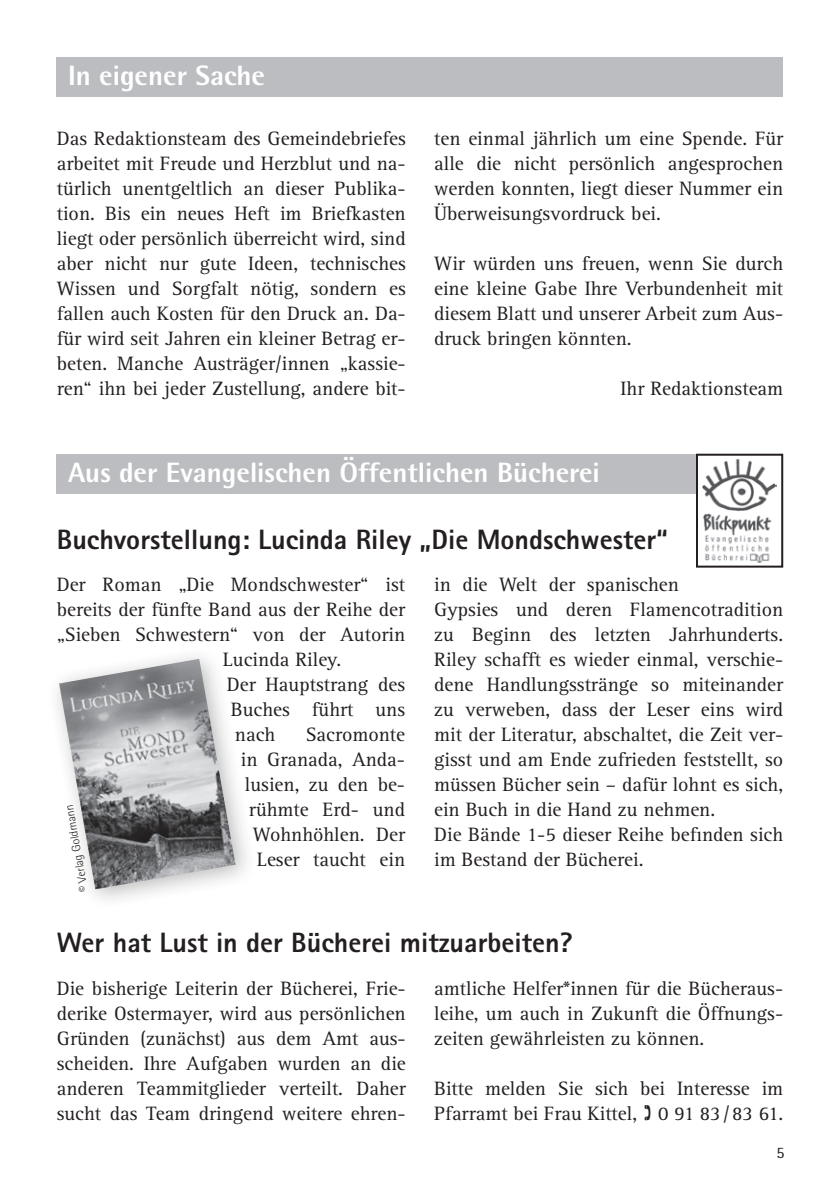
<style>
.page{position:relative;width:840px;height:1191px;background:#fff}
.page>*{position:absolute;margin:0;border:0;box-sizing:border-box;transform-origin:0 0}
.Überschrift_-_Index{font:800 28px "Rotis Sans Serif";color:#231f20}
.Überschrift_Balken{font:800 28px "Rotis Semi Sans";color:#fff}
.Standard_-_Text{font:20px/25px "Rotis Serif";color:#231f20;text-align:justify}
.t1{font:16px "Rotis Semi Sans";color:#231f20}
.copyright{font:300 12px "Rotis Semi Sans";color:#231f20}
</style>
<div class="page">
<div style="left:57px;top:57px;width:725px;height:39px;background:#bcbdc0"></div>
<div style="left:57px;top:454px;width:725px;height:39px;background:#bcbdc0"></div>
<div style="left:696px;top:455px;width:85px;height:111px;background:#fff"></div>
<img style="left:702px;top:459px;width:74px;height:103px">
<div style="left:695px;top:454px;width:87px;height:113px;border:2px solid #231f20"></div>
<div style="left:46px;top:645px;width:211px;height:266px;background:#231f20;opacity:.3"></div>
<img style="left:59px;top:659px;width:176px;height:230px">
<p class="Überschrift_Balken" style="left:68px;top:58px;width:198px">In eigener Sache</p>
<p class="Standard_-_Text" style="left:57px;top:126px;width:350px">Das Redaktionsteam des Gemeindebriefes arbeitet mit Freude und Herzblut und na&shy;türlich unentgeltlich an dieser Publika&shy;tion. Bis ein neues Heft im Briefkasten liegt oder persönlich überreicht wird, sind aber nicht nur gute Ideen, technisches Wissen und Sorgfalt nötig, sondern es fallen auch Kosten für den Druck an. Da&shy;für wird seit Jahren ein kleiner Betrag er&shy;beten. Manche Austräger/innen „kassie&shy;ren“ ihn bei jeder Zustellung, andere bit-</p>
<p class="Standard_-_Text" style="left:434px;top:126px;width:350px">ten einmal jährlich um eine Spende. Für alle die nicht persönlich angesprochen werden konnten, liegt dieser Nummer ein Überweisungsvordruck bei.</p>
<p class="Standard_-_Text" style="left:434px;top:251px;width:350px">Wir würden uns freuen, wenn Sie durch eine kleine Gabe Ihre Verbundenheit mit diesem Blatt und unserer Arbeit zum Aus&shy;druck bringen könnten.</p>
<p class="Standard_-_Text" style="left:620px;top:376px;width:164px">Ihr Redaktionsteam</p>
<p class="Überschrift_Balken" style="left:68px;top:454px;width:533px">Aus der Evangelischen Öffentlichen Bücherei</p>
<p class="Überschrift_-_Index" style="left:57px;top:522px;width:612px">Buchvorstellung: Lucinda Riley „Die Mondschwester“</p>
<p class="Standard_-_Text" style="left:57px;top:573px;width:349px">Der Roman „Die Mondschwester“ ist</p>
<p class="Standard_-_Text" style="left:57px;top:598px;width:350px">bereits der fünfte Band aus der Reihe der</p>
<p class="Standard_-_Text" style="left:57px;top:623px;width:350px">„Sieben Schwestern“ von der Autorin</p>
<p class="Standard_-_Text" style="left:223px;top:648px;width:120px">Lucinda Riley.</p>
<p class="Standard_-_Text" style="left:227px;top:673px;width:180px">Der Hauptstrang des Buches führt uns nach</p>
<p class="Standard_-_Text" style="left:434px;top:573px;width:350px;text-align:left">in die Welt der spanischen<br>Gypsies und deren Flamencotradition zu Beginn des letzten Jahrhunderts.<br>Riley schafft es wieder einmal, verschie&shy;dene Handlungsstränge so miteinander zu verweben, dass der Leser eins wird mit der Literatur, abschaltet, die Zeit ver&shy;gisst und am Ende zufrieden feststellt, so müssen Bücher sein – dafür lohnt es sich, ein Buch in die Hand zu nehmen.</p>
<p class="Standard_-_Text" style="left:434px;top:823px;width:350px">Die Bände 1-5 dieser Reihe befinden sich im Bestand der Bücherei.</p>
<p class="Standard_-_Text" style="left:241px;top:723px;width:166px;text-align:right">Sacromonte<br>in Granada, Anda&shy;lusien, zu den be&shy;rühmte Erd- und<br>Wohnhöhlen. Der<br>Leser taucht ein</p>
<p class="copyright" style="left:77px;top:892px;width:89px;rotate:-100deg">© Verlag Goldmann</p>
<p class="Überschrift_-_Index" style="left:57px;top:925px;width:517px">Wer hat Lust in der Bücherei mitzuarbeiten?</p>
<p class="Standard_-_Text" style="left:57px;top:976px;width:350px">Die bisherige Leiterin der Bücherei, Frie&shy;derike Ostermayer, wird aus persönlichen Gründen (zunächst) aus dem Amt aus&shy;scheiden. Ihre Aufgaben wurden an die anderen Teammitglieder verteilt. Daher sucht das Team dringend weitere ehren-</p>
<p class="Standard_-_Text" style="left:434px;top:976px;width:350px">amtliche Helfer*innen für die Bücheraus&shy;leihe, um auch in Zukunft die Öffnungs&shy;zeiten gewährleisten zu können.</p>
<p class="Standard_-_Text" style="left:434px;top:1076px;width:350px">Bitte melden Sie sich bei Interesse im<br>Pfarramt bei Frau Kittel, 0 91 83/83 61.</p>
<p class="t1" style="left:776px;top:1143px;width:10px">5</p>
</div>
